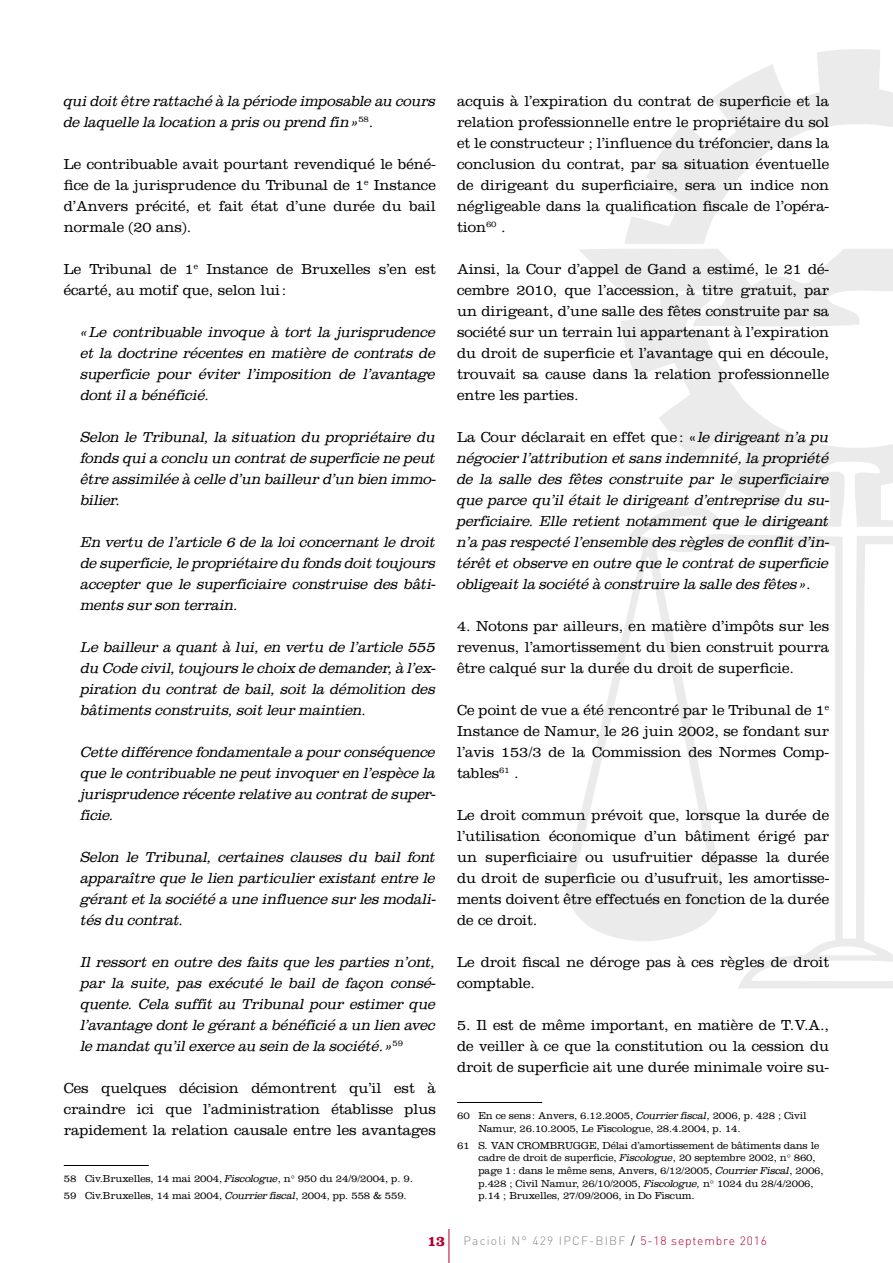
<style>
.page{position:relative;width:893px;height:1263px;background:#fff}
.page>*{position:absolute;margin:0;border:0;box-sizing:border-box;transform-origin:0 0}
.t1{font:300 15px/21px "Clarendon LT Std";letter-spacing:-.005em;color:#000;text-align:justify}
.t2{font:italic 300 15px/21px "Clarendon Std";letter-spacing:-.005em;color:#000;text-align:justify}
.t3{font:300 12px "DIN";letter-spacing:.1em;color:#87888a}
.t4{font:300 10.5px/12.6px "Clarendon LT Std";letter-spacing:-.015em;color:#000}
.s1{font-family:"Clarendon LT Std";font-style:normal}
.s2{font-family:"Clarendon Std";font-style:italic}
.s3{font-family:"Clarendon LT Std";font-weight:700;font-size:14.85px;color:#b30033}
.s4{color:#000}
.s5{color:#b30033}
</style>
<div class="page">
<svg style="left:565px;top:49px;width:328px;height:939px"></svg>
<hr style="left:449px;top:1229px;width:1px;height:34px;background:#b30033">
<hr style="left:64px;top:1165px;width:85px;height:1px;background:#000">
<hr style="left:457px;top:1102px;width:85px;height:1px;background:#000">
<p class="t2" style="left:64px;top:91px;width:374px">qui doit être rattaché à la période imposable au cours de laquelle la location a pris ou prend fin»<sup>58</sup><span class="s1">.</span></p>
<p class="t1" style="left:64px;top:154px;width:374px">Le contribuable avait pourtant revendiqué le béné&shy;fice de la jurisprudence du Tribunal de 1<sup>e</sup> Instance d’Anvers précité, et fait état d’une durée du bail normale (20 ans).</p>
<p class="t1" style="left:64px;top:259px;width:374px">Le Tribunal de 1<sup>e</sup> Instance de Bruxelles s’en est écarté, au motif que, selon lui:</p>
<p class="t2" style="left:81px;top:322px;width:357px">«Le contribuable invoque à tort la jurisprudence et la doctrine récentes en matière de contrats de superficie pour éviter l’imposition de l’avantage dont il a bénéficié.</p>
<p class="t2" style="left:81px;top:427px;width:357px">Selon le Tribunal, la situation du propriétaire du fonds qui a conclu un contrat de superficie ne peut être assimilée à celle d’un bailleur d’un bien immo&shy;bilier.</p>
<p class="t2" style="left:81px;top:532px;width:357px">En vertu de l’article 6 de la loi concernant le droit de superficie, le propriétaire du fonds doit toujours accepter que le superficiaire construise des bâti&shy;ments sur son terrain.</p>
<p class="t2" style="left:81px;top:637px;width:357px">Le bailleur a quant à lui, en vertu de l’article 555 du Code civil, toujours le choix de demander, à l’ex&shy;piration du contrat de bail, soit la démolition des bâtiments construits, soit leur maintien.</p>
<p class="t2" style="left:81px;top:742px;width:357px">Cette différence fondamentale a pour conséquence que le contribuable ne peut invoquer en l’espèce la jurisprudence récente relative au contrat de super&shy;ficie.</p>
<p class="t2" style="left:81px;top:847px;width:357px">Selon le Tribunal, certaines clauses du bail font apparaître que le lien particulier existant entre le gérant et la société a une influence sur les modali&shy;tés du contrat.</p>
<p class="t2" style="left:81px;top:952px;width:357px">Il ressort en outre des faits que les parties n’ont, par la suite, pas exécuté le bail de façon consé&shy;quente. Cela suffit au Tribunal pour estimer que l’avantage dont le gérant a bénéficié a un lien avec le mandat qu’il exerce au sein de la société. »<sup>59</sup></p>
<p class="t1" style="left:64px;top:1078px;width:374px">Ces quelques décision démontrent qu’il est à craindre ici que l’administration établisse plus rapidement la relation causale entre les avantages</p>
<p class="t4" style="left:64px;top:1170px;width:351px;line-height:16.8px">58 Civ.Bruxelles, 14 mai 2004, <span class="s2">Fiscologue</span>, n° 950 du 24/9/2004, p. 9.<br>59 Civ.Bruxelles, 14 mai 2004, <span class="s2">Courrier fiscal</span>, 2004, pp. 558 &amp; 559.</p>
<p class="t1" style="left:457px;top:91px;width:374px">acquis à l’expiration du contrat de superficie et la relation professionnelle entre le propriétaire du sol et le constructeur ; l’influence du tréfoncier, dans la conclusion du contrat, par sa situation éventuelle de dirigeant du superficiaire, sera un indice non négligeable dans la qualification fiscale de l’opéra&shy;tion<sup>60</sup> .</p>
<p class="t1" style="left:457px;top:259px;width:374px">Ainsi, la Cour d’appel de Gand a estimé, le 21 dé&shy;cembre 2010, que l’accession, à titre gratuit, par un dirigeant, d’une salle des fêtes construite par sa société sur un terrain lui appartenant à l’expiration du droit de superficie et l’avantage qui en découle, trouvait sa cause dans la relation professionnelle entre les parties.</p>
<p class="t1" style="left:457px;top:427px;width:374px">La Cour déclarait en effet que: «<span class="s2">le dirigeant n’a pu</span></p>
<p class="t2" style="left:457px;top:448px;width:374px">négocier l’attribution et sans indemnité, la propriété de la salle des fêtes construite par le superficiaire que parce qu’il était le dirigeant d’entreprise du su&shy;perficiaire. Elle retient notamment que le dirigeant n’a pas respecté l’ensemble des règles de conflit d’in&shy;térêt et observe en outre que le contrat de superficie obligeait la société à construire la salle des fêtes»<span class="s1">.</span></p>
<p class="t1" style="left:457px;top:616px;width:374px">4. Notons par ailleurs, en matière d’impôts sur les revenus, l’amortissement du bien construit pourra être calqué sur la durée du droit de superficie.</p>
<p class="t1" style="left:457px;top:700px;width:374px">Ce point de vue a été rencontré par le Tribunal de 1<sup>e </sup>Instance de Namur, le 26 juin 2002, se fondant sur l’avis 153/3 de la Commission des Normes Comp&shy;tables<sup>61</sup> .</p>
<p class="t1" style="left:457px;top:805px;width:374px">Le droit commun prévoit que, lorsque la durée de l’utilisation économique d’un bâtiment érigé par un superficiaire ou usufruitier dépasse la durée du droit de superficie ou d’usufruit, les amortisse&shy;ments doivent être effectués en fonction de la durée de ce droit.</p>
<p class="t1" style="left:457px;top:952px;width:374px">Le droit fiscal ne déroge pas à ces règles de droit comptable.</p>
<p class="t1" style="left:457px;top:1015px;width:374px">5. Il est de même important, en matière de T.V.A., de veiller à ce que la constitution ou la cession du droit de superficie ait une durée minimale voire su-</p>
<p class="t4" style="left:478px;top:1109px;width:330px;text-indent:-21px">60 En ce sens: Anvers, 6.12.2005, <span class="s2">Courrier fiscal</span>, 2006, p. 428 ; Civil<br>Namur, 26.10.2005, Le Fiscologue, 28.4.2004, p. 14.</p>
<p class="t4" style="left:478px;top:1139px;width:347px;text-indent:-21px">61 S. VAN CROMBRUGGE, Délai d’amortissement de bâtiments dans le cadre de droit de superficie, <span class="s2">Fiscologue</span>, 20 septembre 2002, n° 860, page 1: dans le même sens, Anvers, 6/12/2005, <span class="s2">Courrier Fiscal</span>, 2006, p.428 ; Civil Namur, 26/10/2005, <span class="s2">Fiscologue,</span> n° 1024 du 28/4/2006, p.14 ; Bruxelles, 27/09/2006, in Do Fiscum.</p>
<p class="t3" style="left:427px;top:1233px;width:341px"><span class="s3">13</span> Pacioli N° 429 IPCF-BIBF <span class="s4">/</span> <span class="s5">5-18 septembre 2016</span></p>
</div>
